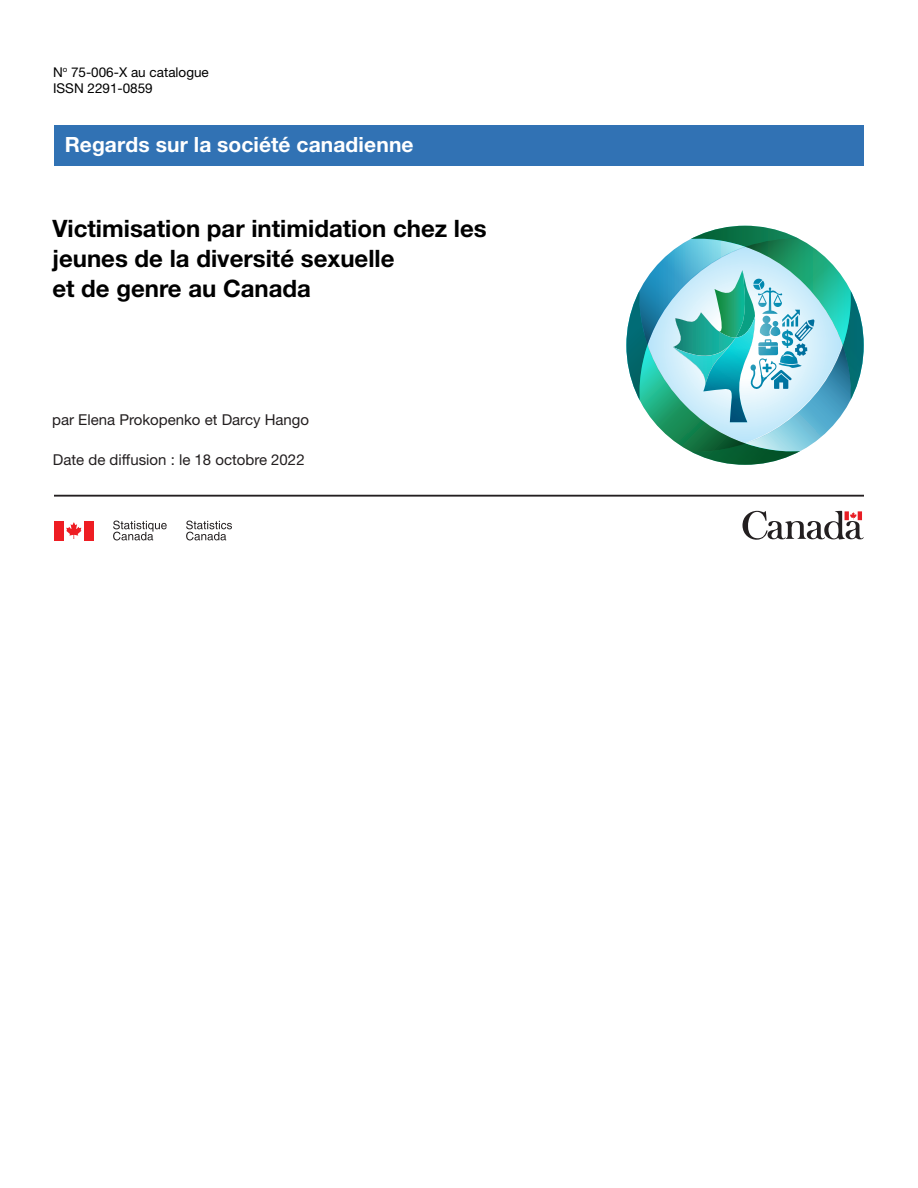
<style>
.page{position:relative;width:918px;height:1188px;background:#fff}
.page>*{position:absolute;margin:0;border:0;box-sizing:border-box;transform-origin:0 0}
.t1{font:700 24px/30px "Helvetica Neue LT Std";color:#000}
.t2{font:700 21px "Helvetica Neue LT Std";letter-spacing:.005em;color:#fff}
.t3{font:15px "Helvetica Neue LT Std";color:#231f20}
.t4{font:13.5px/16.5px "Helvetica Neue LT Std";color:#000}
</style>
<div class="page">
<div style="left:54px;top:125px;width:810px;height:40px;background:#3172b4"></div>
<svg style="left:626px;top:226px;width:238px;height:239px"></svg>
<hr style="left:54px;top:495px;width:810px;height:1px;background:#231f20">
<svg style="left:742px;top:511px;width:122px;height:29px"></svg>
<svg style="left:66px;top:522px;width:16px;height:17px"></svg>
<div style="left:54px;top:521px;width:10px;height:19px;background:#ee1d23"></div>
<div style="left:84px;top:521px;width:10px;height:19px;background:#ee1d23"></div>
<svg style="left:113px;top:521px;width:54px;height:19px"></svg>
<svg style="left:186px;top:521px;width:46px;height:19px"></svg>
<p class="t4" style="left:53px;top:63px;width:157px">N<sup>o</sup> 75‑006‑X au catalogue<br>ISSN 2291‑0859</p>
<p class="t2" style="left:65px;top:132px;width:350px">Regards sur la société canadienne</p>
<p class="t1" style="left:52px;top:213px;width:436px">Victimisation par intimidation chez les jeunes de la diversité sexuelle<br>et de genre au Canada</p>
<p class="t3" style="left:52px;top:411px;width:258px">par Elena Prokopenko et Darcy Hango</p>
<p class="t3" style="left:53px;top:451px;width:253px">Date de diffusion : le 18 octobre 2022</p>
</div>
